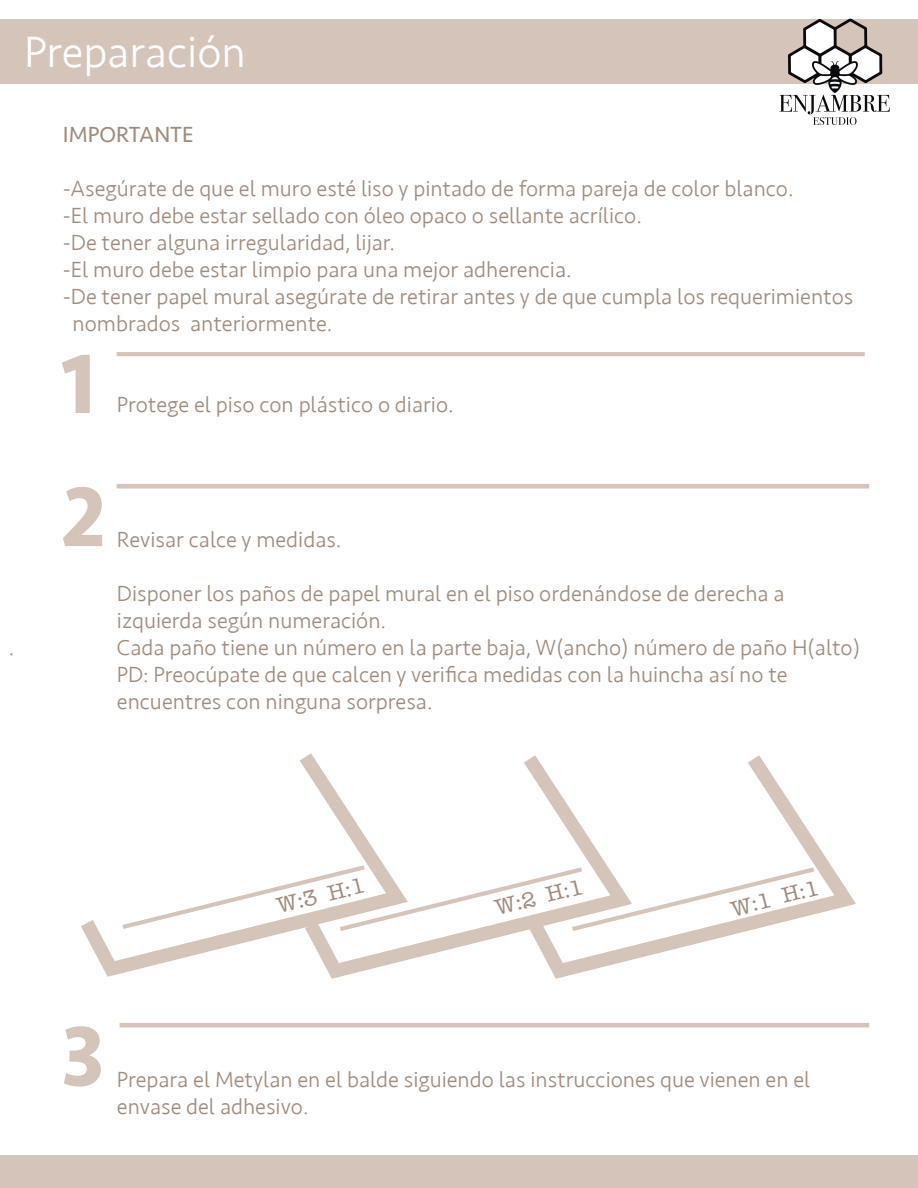
<style>
.page{position:relative;width:918px;height:1188px;background:#fff}
.page>*{position:absolute;margin:0;border:0;box-sizing:border-box;transform-origin:0 0}
.t1{font:700 87.45px/133.1px "Seravek";color:#d5c4ba}
.t2{font:300 45px "Seravek";color:#fff}
.t3{font:300 22.5px/27px "Seravek";color:#9f8c7e}
.t4{font:22.5px "American Typewriter";color:#9f8c7e}
.t5{font:22.5px "Seravek";color:#9f8c7e}
</style>
<div class="page">
<div style="left:0;top:19px;width:918px;height:64px;background:#d5c4ba"></div>
<div style="left:0;top:1156px;width:918px;height:32px;background:#d5c4ba"></div>
<hr style="left:117px;top:352px;width:748px;height:4px;background:#d5c4ba">
<div style="left:117px;top:484px;width:752px;height:5px;background:#d5c4ba"></div>
<hr style="left:120px;top:1023px;width:749px;height:4px;background:#d5c4ba">
<svg style="left:419px;top:934px;width:92px;height:23px"></svg>
<svg style="left:81px;top:753px;width:338px;height:226px"></svg>
<svg style="left:524px;top:755px;width:332px;height:224px"></svg>
<svg style="left:118px;top:862px;width:701px;height:72px"></svg>
<img style="left:756px;top:18px;width:157px;height:107px">
<h2 class="t2" style="left:24px;top:25px;width:223px">Preparación</h2>
<p class="t3" style="left:9px;top:634px;width:7px">.</p>
<p class="t5" style="left:63px;top:117px;width:132px">IMPORTANTE</p>
<p class="t3" style="left:63px;top:175px;width:732px">-Asegúrate de que el muro esté liso y pintado de forma pareja de color blanco.</p>
<p class="t3" style="left:63px;top:202px;width:580px">-El muro debe estar sellado con óleo opaco o sellante acrílico.</p>
<p class="t3" style="left:63px;top:229px;width:334px">-De tener alguna irregularidad, lijar.</p>
<p class="t3" style="left:63px;top:256px;width:510px">-El muro debe estar limpio para una mejor adherencia.</p>
<p class="t3" style="left:63px;top:283px;width:792px">-De tener papel mural asegúrate de retirar antes y de que cumpla los requerimientos</p>
<p class="t3" style="left:73px;top:310px;width:261px">nombrados anteriormente.</p>
<h1 class="t1" style="left:61px;top:316px;width:46px">1<br>2</h1>
<p class="t3" style="left:117px;top:391px;width:338px">Protege el piso con plástico o diario.</p>
<p class="t3" style="left:117px;top:526px;width:226px">Revisar calce y medidas.</p>
<p class="t3" style="left:117px;top:580px;width:669px">Disponer los paños de papel mural en el piso ordenándose de derecha a izquierda según numeración.</p>
<p class="t3" style="left:117px;top:634px;width:745px">Cada paño tiene un número en la parte baja, W(ancho) número de paño H(alto)<br>PD: Preocúpate de que calcen y verifica medidas con la huincha así no te encuentres con ninguna sorpresa.</p>
<p class="t4" style="left:273px;top:890px;width:92px;rotate:-14deg">W:3 H:1</p>
<p class="t4" style="left:491px;top:891px;width:92px;rotate:-14deg">W:2 H:1</p>
<p class="t4" style="left:727px;top:893px;width:92px;rotate:-15deg">W:1 H:1</p>
<h1 class="t1" style="left:61px;top:989px;width:45px">3</h1>
<p class="t3" style="left:117px;top:1066px;width:695px">Prepara el Metylan en el balde siguiendo las instrucciones que vienen en el envase del adhesivo.</p>
</div>
